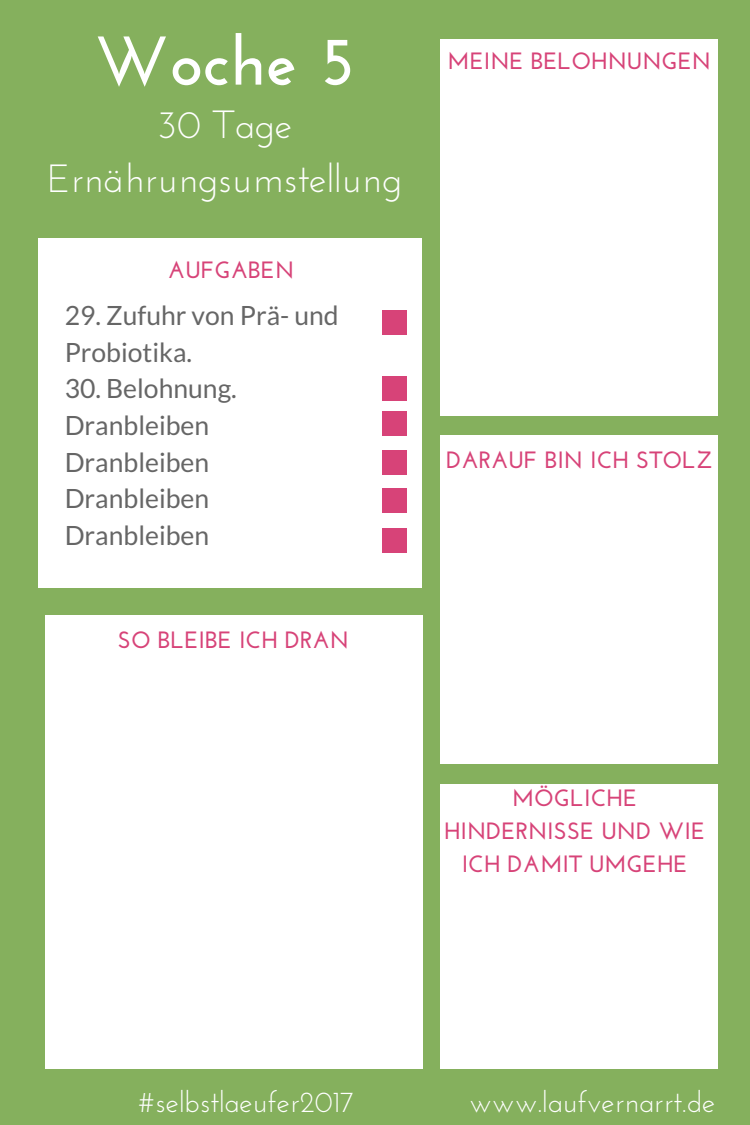
<style>
.page{position:relative;width:750px;height:1125px;background:#85b05d}
.page>*{position:absolute;margin:0;border:0;box-sizing:border-box;transform-origin:0 0}
.t1{font:700 68.75px "Josefin Sans";color:#fff}
.t2{font:39.25px/54.4px "Josefin Sans";color:#fff;text-align:center}
.t3{font:29.5px "Josefin Sans";color:#fff}
.t4{font:26.5px/36.5px "Lato";color:#666}
.t5{font:700 23.62px/32.8px "Josefin Sans";color:#d74378;text-align:center}
</style>
<div class="page">
<div style="left:38px;top:238px;width:384px;height:350px;background:#fff"></div>
<div style="left:441px;top:435px;width:277px;height:328px;background:#fff"></div>
<div style="left:441px;top:39px;width:277px;height:377px;background:#fff"></div>
<div style="left:45px;top:615px;width:378px;height:454px;background:#fff"></div>
<div style="left:441px;top:784px;width:277px;height:285px;background:#fff"></div>
<div style="left:383px;top:310px;width:24px;height:25px;background:#d74378"></div>
<div style="left:383px;top:376px;width:24px;height:24px;background:#d74378"></div>
<div style="left:383px;top:412px;width:24px;height:24px;background:#d74378"></div>
<div style="left:383px;top:450px;width:24px;height:24px;background:#d74378"></div>
<div style="left:383px;top:488px;width:24px;height:25px;background:#d74378"></div>
<div style="left:383px;top:529px;width:24px;height:24px;background:#d74378"></div>
<h1 class="t1" style="left:94px;top:21px;width:263px">Woche 5</h1>
<h2 class="t2" style="left:47px;top:97px;width:356px">30 Tage<br>Ernährungsumstellung</h2>
<p class="t5" style="left:168px;top:253px;width:128px">AUFGABEN</p>
<p class="t4" style="left:65px;top:297px;width:276px">29. Zufuhr von Prä- und<br>Probiotika.</p>
<p class="t4" style="left:65px;top:370px;width:174px">30. Belohnung.<br>Dranbleiben<br>Dranbleiben<br>Dranbleiben<br>Dranbleiben</p>
<p class="t5" style="left:118px;top:623px;width:233px">SO BLEIBE ICH DRAN</p>
<p class="t5" style="left:448px;top:45px;width:265px">MEINE BELOHNUNGEN</p>
<p class="t5" style="left:446px;top:443px;width:268px">DARAUF BIN ICH STOLZ</p>
<p class="t5" style="left:444px;top:782px;width:263px">MÖGLICHE<br>HINDERNISSE UND WIE<br>ICH DAMIT UMGEHE</p>
<p class="t3" style="left:139px;top:1084px;width:217px">#selbstlaeufer2017</p>
<p class="t3" style="left:469px;top:1084px;width:248px">www.laufvernarrt.de</p>
</div>
